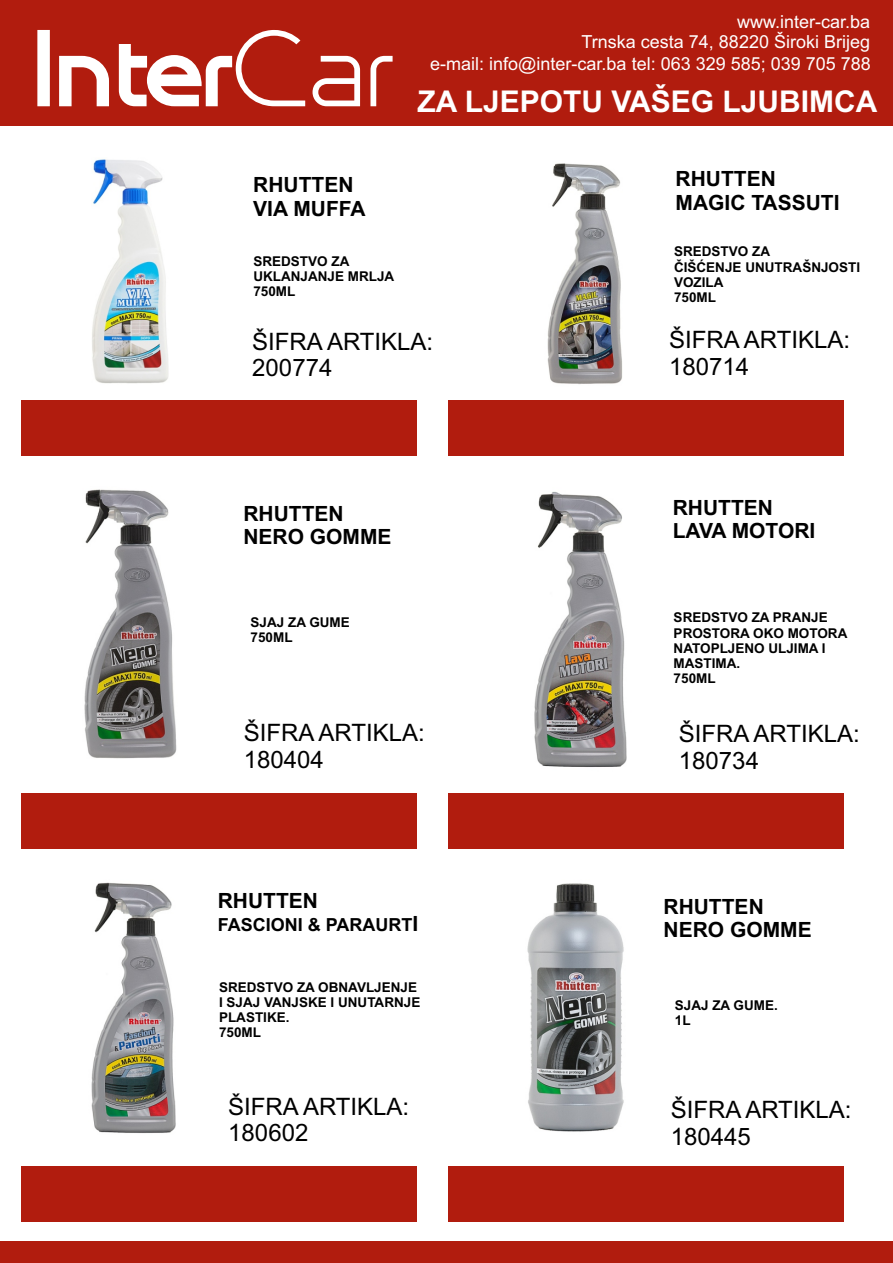
<style>
.page{position:relative;width:893px;height:1263px;background:#fff}
.page>*{position:absolute;margin:0;border:0;box-sizing:border-box;transform-origin:0 0}
.t1{font:700 30px "Arial";color:#fff}
.t2{font:24px/26.8px "Arial";color:#000}
.t3{font:700 21px/23.4px "Arial";color:#000}
.t4{font:21px/27px "Arial";color:#fff;text-align:right}
.t5{font:18px/20.1px "Arial";color:#fff;text-align:right}
.t6{font:700 18px "Arial";color:#000}
.t7{font:700 13.5px/15.1px "Arial";color:#000}
.s1{font-size:21px}
</style>
<div class="page">
<div style="left:22px;top:401px;width:395px;height:55px;background:#b11c0e"></div>
<div style="left:448px;top:401px;width:396px;height:55px;background:#b11c0e"></div>
<div style="left:22px;top:793px;width:395px;height:55px;background:#b11c0e"></div>
<div style="left:448px;top:793px;width:396px;height:55px;background:#b11c0e"></div>
<div style="left:0;top:1242px;width:893px;height:21px;background:#b11c0e"></div>
<div style="left:22px;top:1166px;width:395px;height:55px;background:#b11c0e"></div>
<div style="left:448px;top:1166px;width:396px;height:55px;background:#b11c0e"></div>
<img style="left:92px;top:159px;width:77px;height:225px">
<img style="left:547px;top:163px;width:76px;height:221px">
<img style="left:84px;top:489px;width:93px;height:270px">
<img style="left:534px;top:491px;width:93px;height:276px">
<img style="left:91px;top:882px;width:85px;height:251px">
<img style="left:527px;top:883px;width:97px;height:249px">
<div style="left:0;top:0;width:893px;height:126px;background:#b11c0e"></div>
<svg style="left:37px;top:29px;width:356px;height:77px"></svg>
<h3 class="t5" style="left:582px;top:13px;width:290px">www.inter-car.ba<br>Trnska cesta 74, 88220 Široki Brijeg</h3>
<h3 class="t5" style="left:430px;top:56px;width:442px">e-mail: info@inter-car.ba tel: 063 329 585; 039 705 788</h3>
<h3 class="t4" style="left:464px;top:20px;width:405px">Trnska cesta 74, 88220 Široki Brijeg e-mail: info@inter-car.ba tel: 063 329 585</h3>
<h1 class="t1" style="left:417px;top:90px;width:462px">ZA LJEPOTU VAŠEG LJUBIMCA</h1>
<h1 class="t1" style="left:412px;top:82px;width:462px">ZA LJEPOTU VAŠEG LJUBIMCA</h1>
<h3 class="t3" style="left:253px;top:175px;width:114px">RHUTTEN<br>VIA MUFFA</h3>
<p class="t7" style="left:253px;top:255px;width:142px">SREDSTVO ZA<br>UKLANJANJE MRLJA<br>750ML</p>
<h3 class="t3" style="left:675px;top:169px;width:166px">RHUTTEN<br>MAGIC TASSUTI</h3>
<p class="t7" style="left:674px;top:245px;width:188px">SREDSTVO ZA<br>ČIŠĆENJE UNUTRAŠNJOSTI<br>VOZILA<br>750ML</p>
<h2 class="t2" style="left:252px;top:330px;width:182px">ŠIFRA ARTIKLA:<br>200774</h2>
<h2 class="t2" style="left:669px;top:328px;width:182px">ŠIFRA ARTIKLA:<br>180714</h2>
<h3 class="t3" style="left:243px;top:503px;width:150px">RHUTTEN<br>NERO GOMME</h3>
<p class="t7" style="left:251px;top:616px;width:101px">SJAJ ZA GUME<br>750ML</p>
<h2 class="t2" style="left:244px;top:721px;width:182px">ŠIFRA ARTIKLA:<br>180404</h2>
<h3 class="t3" style="left:218px;top:890px;width:102px">RHUTTEN</h3>
<h3 class="t6" style="left:218px;top:918px;width:202px">FASCIONI &amp; PARAURT<span class="s1">I</span></h3>
<p class="t7" style="left:219px;top:981px;width:203px">SREDSTVO ZA OBNAVLJENJE<br>I SJAJ VANJSKE I UNUTARNJE<br>PLASTIKE.<br>750ML</p>
<h3 class="t3" style="left:673px;top:498px;width:144px">RHUTTEN<br>LAVA MOTORI</h3>
<p class="t7" style="left:674px;top:611px;width:175px">SREDSTVO ZA PRANJE<br>PROSTORA OKO MOTORA<br>NATOPLJENO ULJIMA I<br>MASTIMA.<br>750ML</p>
<h2 class="t2" style="left:679px;top:722px;width:182px">ŠIFRA ARTIKLA:<br>180734</h2>
<h3 class="t3" style="left:663px;top:896px;width:150px">RHUTTEN<br>NERO GOMME</h3>
<p class="t7" style="left:675px;top:999px;width:105px">SJAJ ZA GUME.<br>1L</p>
<h2 class="t2" style="left:228px;top:1095px;width:182px">ŠIFRA ARTIKLA:<br>180602</h2>
<h2 class="t2" style="left:671px;top:1098px;width:182px">ŠIFRA ARTIKLA:<br>180445</h2>
</div>
